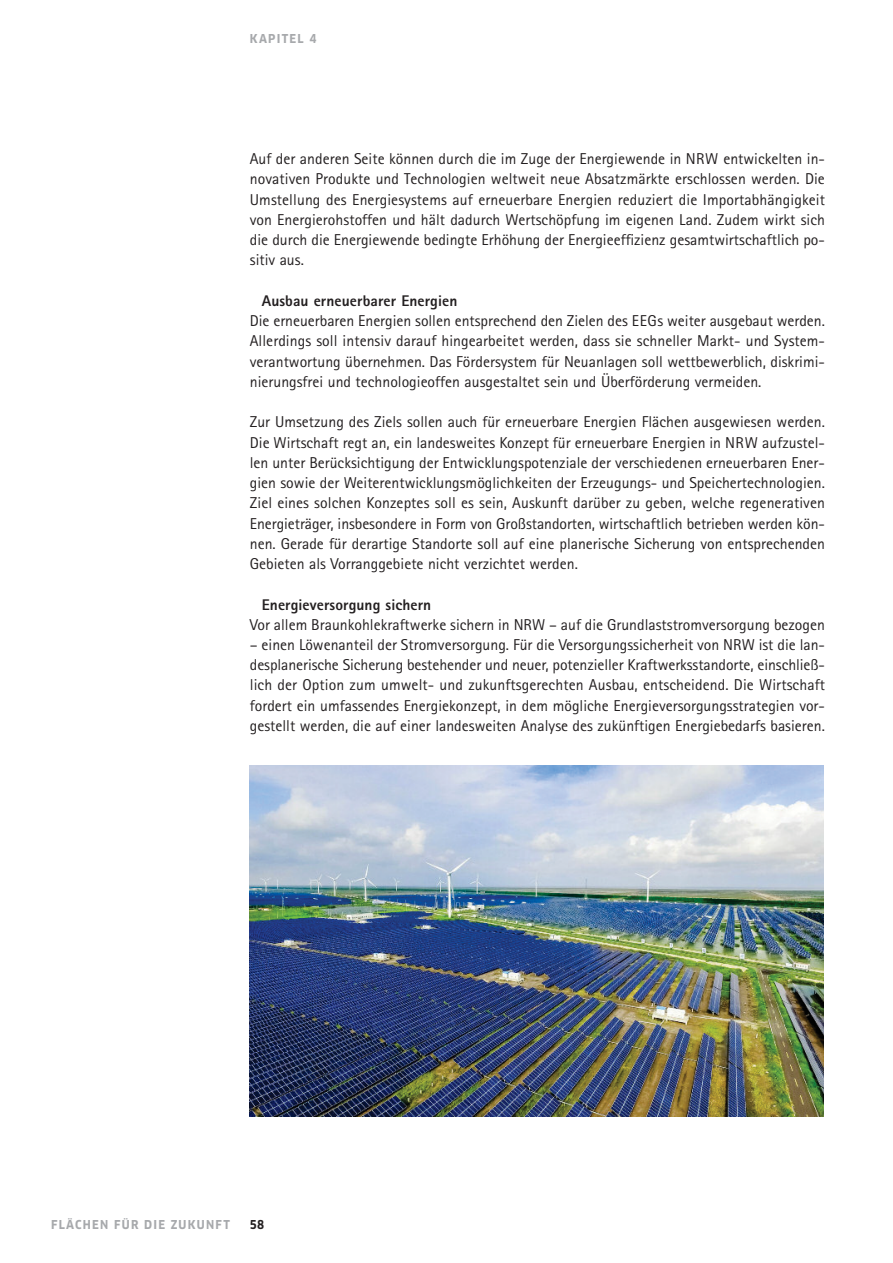
<style>
.page{position:relative;width:893px;height:1263px;background:#fff}
.page>*{position:absolute;margin:0;border:0;box-sizing:border-box;transform-origin:0 0}
.t1{font:15.75px/20.2px "Rotis Sans Serif Std";color:#231f20;text-align:justify}
.t2{font:800 15.45px "Rotis Sans Serif Std";letter-spacing:.005em;color:#231f20}
.t3{font:700 12px "Clan OT Narr";letter-spacing:.105em;color:#a7a9ac}
.t4{font:700 12px "Clan OT Narr";color:#231f20}
</style>
<div class="page">
<img style="left:250px;top:765px;width:573px;height:351px">
<p class="t3" style="left:250px;top:33px;width:68px">KAPITEL 4</p>
<p class="t1" style="left:250px;top:150px;width:576px">Auf der anderen Seite können durch die im Zuge der Energiewende in NRW entwickelten in&shy;novativen Produkte und Technologien weltweit neue Absatzmärkte erschlossen werden. Die Umstellung des Energiesystems auf erneuerbare Energien reduziert die Importabhängigkeit von Energierohstoffen und hält dadurch Wertschöpfung im eigenen Land. Zudem wirkt sich die durch die Energiewende bedingte Erhöhung der Energieeffizienz gesamtwirtschaftlich po&shy;sitiv aus.</p>
<p class="t2" style="left:262px;top:295px;width:197px">Ausbau erneuerbarer Energien</p>
<p class="t1" style="left:250px;top:312px;width:576px">Die erneuerbaren Energien sollen entsprechend den Zielen des EEGs weiter ausgebaut werden.<br>Allerdings soll intensiv darauf hingearbeitet werden, dass sie schneller Markt- und System&shy;verantwortung übernehmen. Das Fördersystem für Neuanlagen soll wettbewerblich, diskrimi&shy;nierungsfrei und technologieoffen ausgestaltet sein und Überförderung vermeiden.</p>
<p class="t1" style="left:250px;top:413px;width:576px">Zur Umsetzung des Ziels sollen auch für erneuerbare Energien Flächen ausgewiesen werden.<br>Die Wirtschaft regt an, ein landesweites Konzept für erneuerbare Energien in NRW aufzustel&shy;len unter Berücksichtigung der Entwicklungspotenziale der verschiedenen erneuerbaren Ener&shy;gien sowie der Weiterentwicklungsmöglichkeiten der Erzeugungs- und Speichertechnologien.<br>Ziel eines solchen Konzeptes soll es sein, Auskunft darüber zu geben, welche regenerativen Energieträger, insbesondere in Form von Großstandorten, wirtschaftlich betrieben werden kön&shy;nen. Gerade für derartige Standorte soll auf eine planerische Sicherung von entsprechenden Gebieten als Vorranggebiete nicht verzichtet werden.</p>
<p class="t2" style="left:262px;top:598px;width:171px">Energieversorgung sichern</p>
<p class="t1" style="left:250px;top:615px;width:576px">Vor allem Braunkohlekraftwerke sichern in NRW – auf die Grundlaststromversorgung bezogen</p>
<p class="t1" style="left:250px;top:636px;width:576px">– einen Löwenanteil der Stromversorgung. Für die Versorgungssicherheit von NRW ist die lan&shy;desplanerische Sicherung bestehender und neuer, potenzieller Kraftwerksstandorte, einschließ&shy;lich der Option zum umwelt- und zukunftsgerechten Ausbau, entscheidend. Die Wirtschaft fordert ein umfassendes Energiekonzept, in dem mögliche Energieversorgungsstrategien vor&shy;gestellt werden, die auf einer landesweiten Analyse des zukünftigen Energiebedarfs basieren.</p>
<p class="t3" style="left:51px;top:1220px;width:180px">FLÄCHEN FÜR DIE ZUKUNFT</p>
<p class="t4" style="left:250px;top:1220px;width:16px">58</p>
</div>
